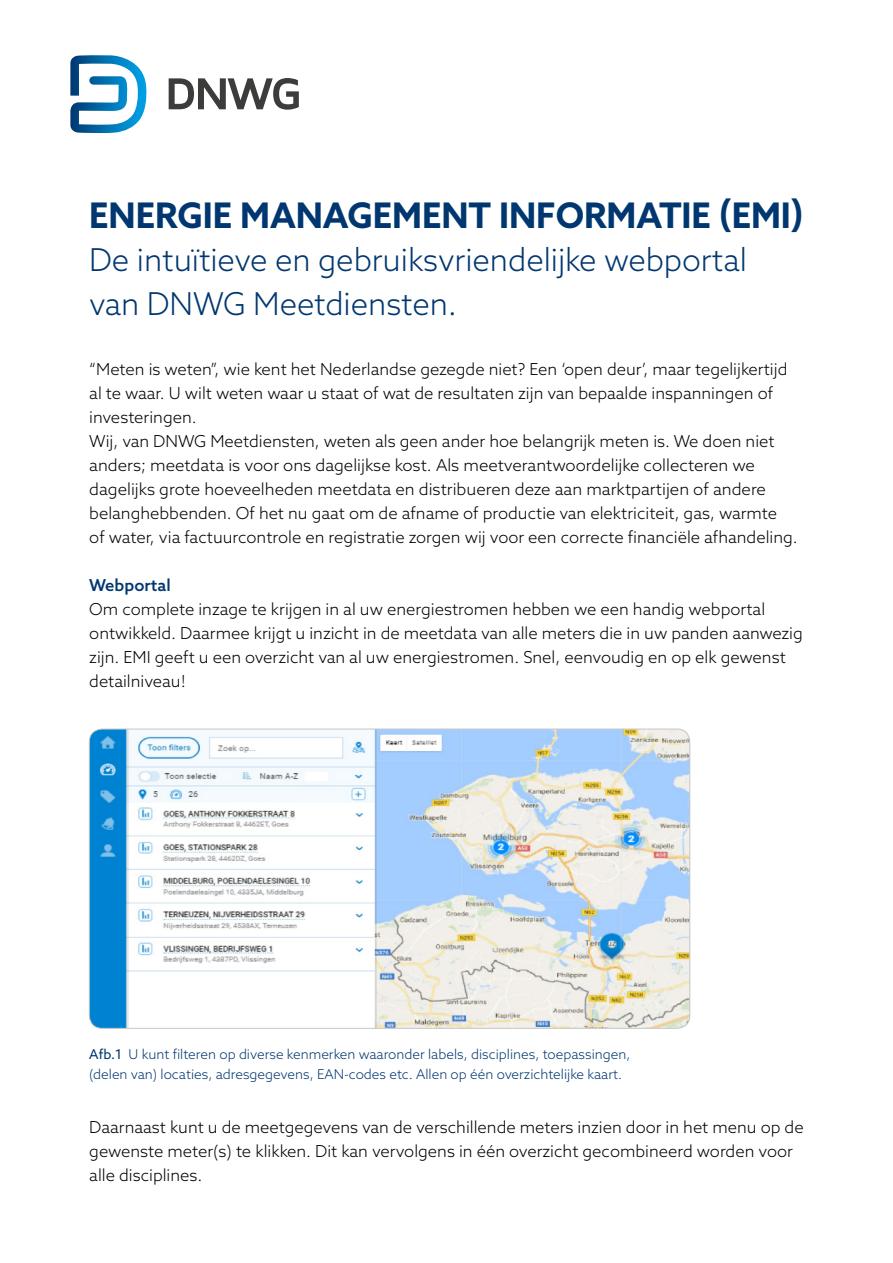
<style>
.page{position:relative;width:893px;height:1263px;background:#fff}
.page>*{position:absolute;margin:0;border:0;box-sizing:border-box;transform-origin:0 0}
.t1{font:700 35.25px "Azo Sans";color:#003770}
.t2{font:300 31.5px/43.5px "Azo Sans";color:#003770}
.t3{font:300 16.5px/24px "Azo Sans";color:#000}
.t4{font:500 16.5px "Azo Sans";color:#003770}
.t5{font:300 13.5px/20.2px "Azo Sans";color:#003770}
.s1{font-weight:400}
</style>
<div class="page">
<svg style="left:70px;top:55px;width:77px;height:78px"></svg>
<svg style="left:169px;top:78px;width:130px;height:32px"></svg>
<img style="left:89px;top:729px;width:601px;height:299px">
<h1 class="t1" style="left:89px;top:192px;width:716px">ENERGIE MANAGEMENT INFORMATIE (EMI)</h1>
<h2 class="t2" style="left:89px;top:238px;width:659px">De intuïtieve en gebruiksvriendelijke webportal van DNWG Meetdiensten.</h2>
<p class="t3" style="left:89px;top:356px;width:710px">“Meten is weten”, wie kent het Nederlandse gezegde niet? Een ‘open deur’, maar tegelijkertijd al te waar. U wilt weten waar u staat of wat de resultaten zijn van bepaalde inspanningen of investeringen.<br>Wij, van DNWG Meetdiensten, weten als geen ander hoe belangrijk meten is. We doen niet anders; meetdata is voor ons dagelijkse kost. Als meetverantwoordelijke collecteren we dagelijks grote hoeveelheden meetdata en distribueren deze aan marktpartijen of andere belanghebbenden. Of het nu gaat om de afname of productie van elektriciteit, gas, warmte<br>of water, via factuurcontrole en registratie zorgen wij voor een correcte financiële afhandeling.</p>
<p class="t4" style="left:89px;top:574px;width:83px">Webportal</p>
<p class="t3" style="left:89px;top:596px;width:715px">Om complete inzage te krijgen in al uw energiestromen hebben we een handig webportal ontwikkeld. Daarmee krijgt u inzicht in de meetdata van alle meters die in uw panden aanwezig zijn. EMI geeft u een overzicht van al uw energiestromen. Snel, eenvoudig en op elk gewenst detailniveau!</p>
<p class="t5" style="left:89px;top:1044px;width:543px"><span class="s1">Afb.1</span> U kunt filteren op diverse kenmerken waaronder labels, disciplines, toepassingen, (delen van) locaties, adresgegevens, EAN-codes etc. Allen op één overzichtelijke kaart.</p>
<p class="t3" style="left:89px;top:1115px;width:716px">Daarnaast kunt u de meetgegevens van de verschillende meters inzien door in het menu op de gewenste meter(s) te klikken. Dit kan vervolgens in één overzicht gecombineerd worden voor alle disciplines.</p>
</div>
